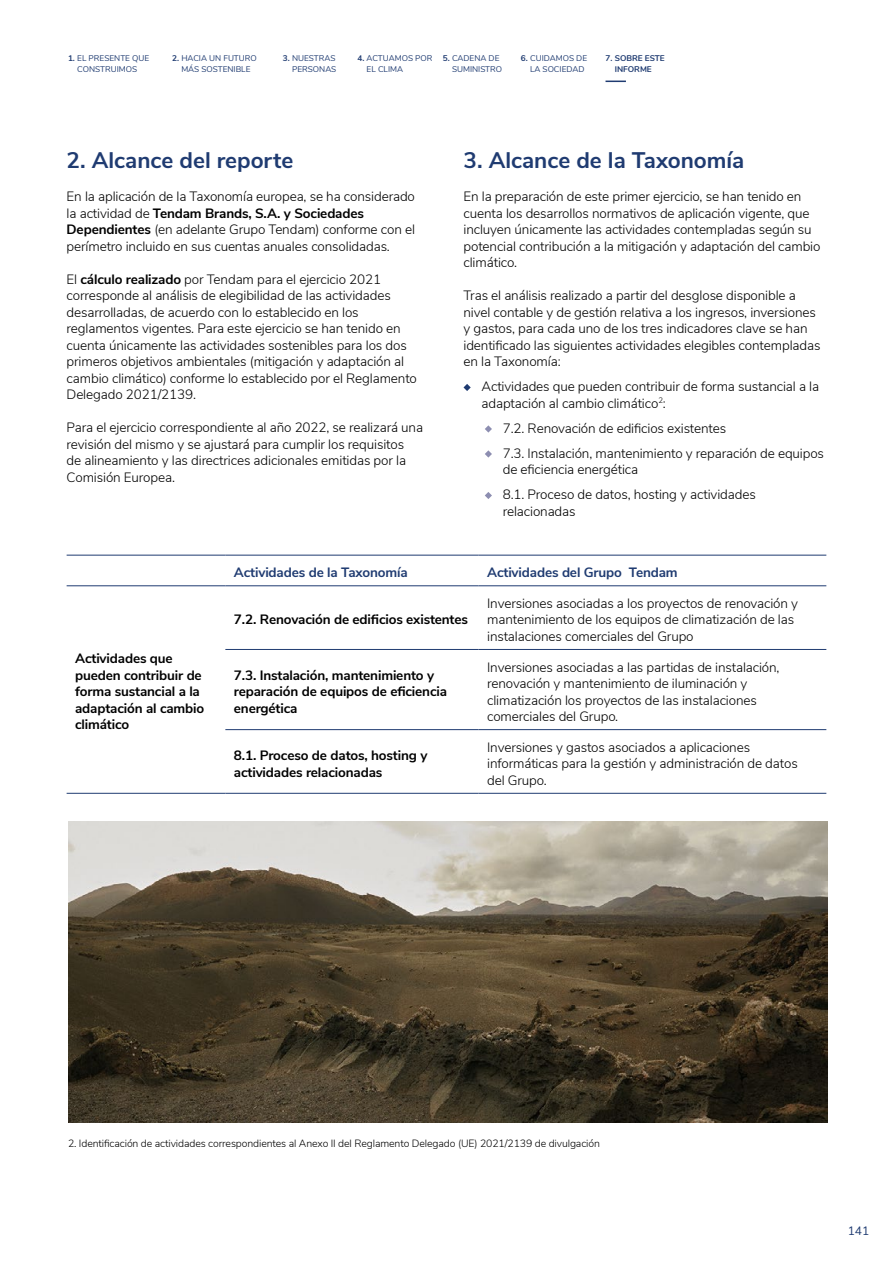
<style>
.page{position:relative;width:893px;height:1263px;background:#fff}
.page>*{position:absolute;margin:0;border:0;box-sizing:border-box;transform-origin:0 0}
.t1{font:700 22.5px "Nunito Sans";color:#1f3b71}
.t2{font:300 13.5px/16.5px "Nunito Sans";letter-spacing:-.01em;color:#000}
.t3{font:700 13.5px/16.5px "Nunito Sans";letter-spacing:-.01em;color:#000}
.t4{font:700 13.5px "Nunito Sans";letter-spacing:-.01em;color:#1f3b71}
.t5{font:12px "Nunito";color:#1f3b71}
.t6{font:300 10.5px "Nunito Sans";letter-spacing:-.01em;color:#000}
.t7{font:8.25px/10.5px "Nunito";color:#1f3b71}
.t8{font:700 8.25px/10.5px "Nunito";color:#1f3b71;text-align:center}
.s1{font-weight:700}
</style>
<div class="page">
<svg style="left:605px;top:81px;width:21px;height:1px"></svg>
<svg style="left:463px;top:384px;width:8px;height:7px"></svg>
<svg style="left:485px;top:425px;width:7px;height:8px"></svg>
<svg style="left:485px;top:450px;width:7px;height:8px"></svg>
<svg style="left:485px;top:492px;width:7px;height:7px"></svg>
<hr style="left:67px;top:555px;width:158px;height:1px;background:#1f3b71">
<hr style="left:225px;top:555px;width:254px;height:1px;background:#1f3b71">
<hr style="left:479px;top:555px;width:347px;height:1px;background:#1f3b71">
<hr style="left:67px;top:585px;width:158px;height:1px;background:#1f3b71">
<hr style="left:225px;top:585px;width:254px;height:1px;background:#1f3b71">
<hr style="left:479px;top:585px;width:347px;height:1px;background:#1f3b71">
<hr style="left:67px;top:793px;width:158px;height:1px;background:#1f3b71">
<hr style="left:225px;top:649px;width:254px;height:1px;background:#1f3b71">
<hr style="left:479px;top:649px;width:347px;height:1px;background:#1f3b71">
<hr style="left:225px;top:729px;width:254px;height:1px;background:#1f3b71">
<hr style="left:479px;top:729px;width:347px;height:1px;background:#1f3b71">
<hr style="left:225px;top:793px;width:254px;height:1px;background:#1f3b71">
<hr style="left:479px;top:793px;width:347px;height:1px;background:#1f3b71">
<img style="left:68px;top:821px;width:760px;height:302px">
<p class="t7" style="left:68px;top:53px;width:83px;text-align:center"><span class="s1">1.</span> EL PRESENTE QUE<br>CONSTRUIMOS</p>
<p class="t7" style="left:172px;top:53px;width:86px;text-align:center"><span class="s1">2.</span> HACIA UN FUTURO<br>MÁS SOSTENIBLE</p>
<p class="t7" style="left:283px;top:53px;width:55px;text-align:right"><span class="s1">3.</span> NUESTRAS<br>PERSONAS</p>
<p class="t7" style="left:367px;top:53px;width:67px;text-indent:-9px"><span class="s1">4.</span> ACTUAMOS POR<br>EL CLIMA</p>
<p class="t7" style="left:452px;top:53px;width:52px;text-indent:-9px"><span class="s1">5.</span> CADENA DE<br>SUMINISTRO</p>
<p class="t7" style="left:530px;top:53px;width:58px;text-indent:-9px"><span class="s1">6.</span> CUIDAMOS DE<br>LA SOCIEDAD</p>
<p class="t8" style="left:605px;top:53px;width:61px">7. SOBRE ESTE<br>INFORME</p>
<h1 class="t1" style="left:67px;top:144px;width:228px">2. Alcance del reporte</h1>
<p class="t2" style="left:67px;top:187px;width:350px">En la aplicación de la Taxonomía europea, se ha considerado la actividad de <span class="s1">Tendam Brands, S.A. y Sociedades Dependientes</span> (en adelante Grupo Tendam) conforme con el perímetro incluido en sus cuentas anuales consolidadas.</p>
<p class="t2" style="left:67px;top:270px;width:352px">El <span class="s1">cálculo realizado</span> por Tendam para el ejercicio 2021 corresponde al análisis de elegibilidad de las actividades desarrolladas, de acuerdo con lo establecido en los reglamentos vigentes. Para este ejercicio se han tenido en cuenta únicamente las actividades sostenibles para los dos primeros objetivos ambientales (mitigación y adaptación al cambio climático) conforme lo establecido por el Reglamento Delegado 2021/2139.</p>
<p class="t2" style="left:67px;top:418px;width:358px">Para el ejercicio correspondiente al año 2022, se realizará una revisión del mismo y se ajustará para cumplir los requisitos<br>de alineamiento y las directrices adicionales emitidas por la Comisión Europea.</p>
<h1 class="t1" style="left:463px;top:144px;width:282px">3. Alcance de la Taxonomía</h1>
<p class="t2" style="left:463px;top:187px;width:358px">En la preparación de este primer ejercicio, se han tenido en cuenta los desarrollos normativos de aplicación vigente, que incluyen únicamente las actividades contempladas según su potencial contribución a la mitigación y adaptación del cambio climático.</p>
<p class="t2" style="left:463px;top:286px;width:358px">Tras el análisis realizado a partir del desglose disponible a nivel contable y de gestión relativa a los ingresos, inversiones y gastos, para cada uno de los tres indicadores clave se han identificado las siguientes actividades elegibles contempladas en la Taxonomía:</p>
<p class="t2" style="left:481px;top:377px;width:339px">Actividades que pueden contribuir de forma sustancial a la adaptación al cambio climático<sup>2</sup>:</p>
<p class="t2" style="left:503px;top:414px;width:323px;line-height:25px">7.2. Renovación de edificios existentes<br>7.3. Instalación, mantenimiento y reparación de equipos</p>
<p class="t2" style="left:503px;top:456px;width:255px;line-height:25px">de eficiencia energética<br>8.1. Proceso de datos, hosting y actividades</p>
<p class="t2" style="left:503px;top:502px;width:74px">relacionadas</p>
<p class="t4" style="left:234px;top:563px;width:175px">Actividades de la Taxonomía</p>
<p class="t4" style="left:487px;top:563px;width:192px">Actividades del Grupo Tendam</p>
<p class="t3" style="left:75px;top:650px;width:131px">Actividades que pueden contribuir de forma sustancial a la adaptación al cambio climático</p>
<p class="t3" style="left:234px;top:611px;width:236px">7.2. Renovación de edificios existentes</p>
<p class="t2" style="left:487px;top:594px;width:312px">Inversiones asociadas a los proyectos de renovación y mantenimiento de los equipos de climatización de las instalaciones comerciales del Grupo</p>
<p class="t3" style="left:234px;top:666px;width:215px">7.3. Instalación, mantenimiento y reparación de equipos de eficiencia energética</p>
<p class="t2" style="left:487px;top:658px;width:294px">Inversiones asociadas a las partidas de instalación, renovación y mantenimiento de iluminación y climatización los proyectos de las instalaciones comerciales del Grupo.</p>
<p class="t3" style="left:234px;top:746px;width:195px">8.1. Proceso de datos, hosting y actividades relacionadas</p>
<p class="t2" style="left:487px;top:738px;width:312px">Inversiones y gastos asociados a aplicaciones informáticas para la gestión y administración de datos del Grupo.</p>
<p class="t6" style="left:68px;top:1135px;width:533px">2. Identificación de actividades correspondientes al Anexo II del Reglamento Delegado (UE) 2021/2139 de divulgación</p>
<p class="t5" style="left:848px;top:1222px;width:23px">141</p>
</div>
